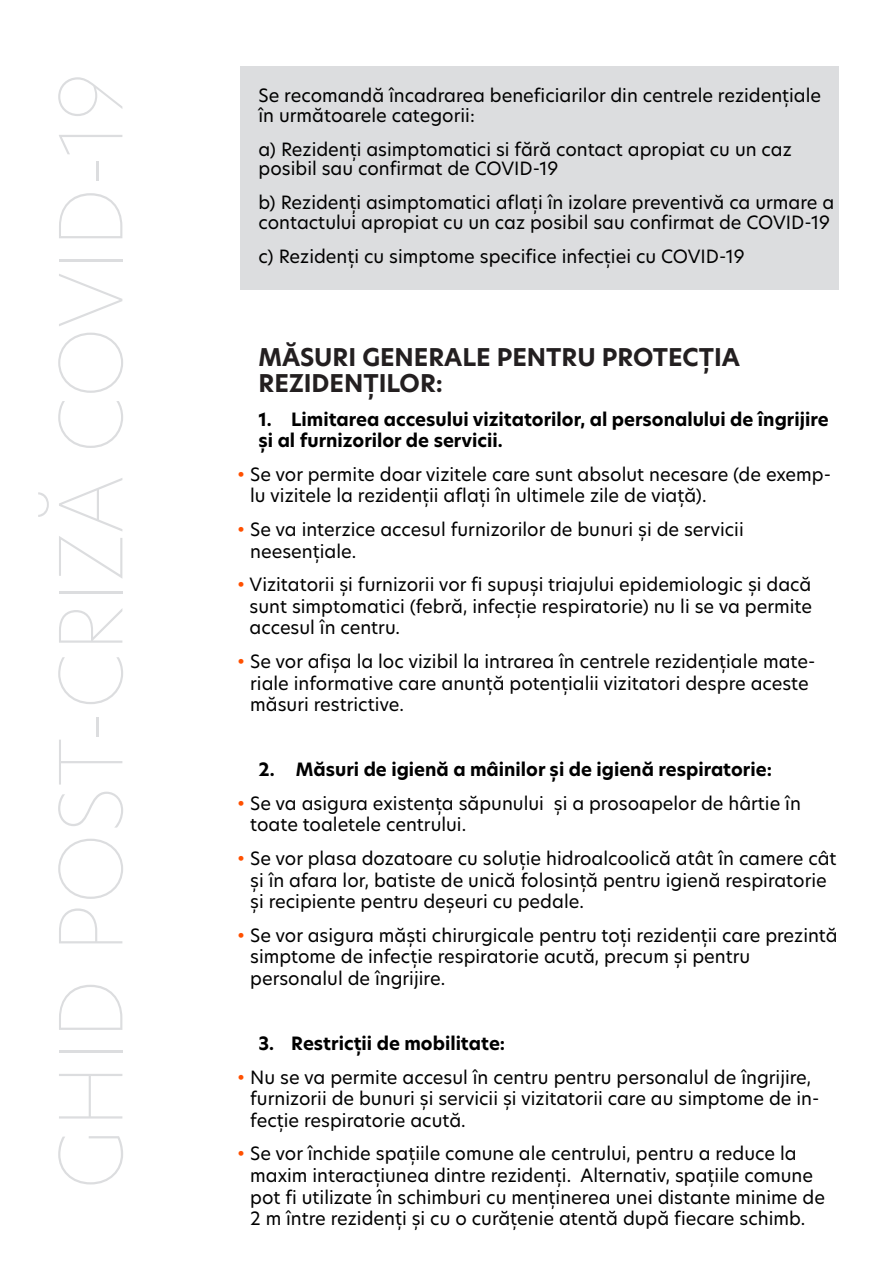
<style>
.page{position:relative;width:893px;height:1263px;background:#fff}
.page>*{position:absolute;margin:0;border:0;box-sizing:border-box;transform-origin:0 0}
.t1{font:100 85.5px "Hero New";color:#dcdddf}
.t2{font:700 24px/26px "Hero New";color:#231f20}
.t3{font:18px/21.6px "Hero New";color:#000}
.t4{font:700 18px/21.6px "Hero New";color:#000}
.s1{color:#ff5000}
</style>
<div class="page">
<div style="left:240px;top:66px;width:599px;height:223px;background:#dcdddf"></div>
<h1 class="t1" style="left:33px;top:1190px;width:1119px;rotate:-90deg">GHID POST-CRIZĂ COVID-19</h1>
<p class="t3" style="left:259px;top:86px;width:564px;line-height:19.5px">Se recomandă încadrarea beneficiarilor din centrele rezidențiale în următoarele categorii:</p>
<p class="t3" style="left:259px;top:139px;width:535px;line-height:19.4px">a) Rezidenți asimptomatici si fără contact apropiat cu un caz posibil sau confirmat de COVID-19</p>
<p class="t3" style="left:259px;top:193px;width:577px;line-height:19.5px">b) Rezidenți asimptomatici aflați în izolare preventivă ca urmare a contactului apropiat cu un caz posibil sau confirmat de COVID-19</p>
<p class="t3" style="left:259px;top:245px;width:488px">c) Rezidenți cu simptome specifice infecției cu COVID-19</p>
<p class="t2" style="left:259px;top:344px;width:483px">MĂSURI GENERALE PENTRU PROTECȚIA<br>REZIDENȚILOR:</p>
<p class="t4" style="left:259px;top:408px;width:572px">1. Limitarea accesului vizitatorilor, al personalului de îngrijire și al furnizorilor de servicii.</p>
<p class="t3" style="left:250px;top:463px;width:582px;text-indent:-13px"><span class="s1">•</span> Se vor permite doar vizitele care sunt absolut necesare (de exemp&shy;lu vizitele la rezidenții aflați în ultimele zile de viață).</p>
<p class="t3" style="left:250px;top:518px;width:495px;text-indent:-13px"><span class="s1">•</span> Se va interzice accesul furnizorilor de bunuri și de servicii neesențiale.</p>
<p class="t3" style="left:250px;top:573px;width:564px;text-align:justify;text-indent:-12px"><span class="s1">•</span> Vizitatorii și furnizorii vor fi supuși triajului epidemiologic și dacă sunt simptomatici (febră, infecție respiratorie) nu li se va permite accesul în centru.</p>
<p class="t3" style="left:250px;top:650px;width:567px;text-indent:-13px"><span class="s1">•</span> Se vor afișa la loc vizibil la intrarea în centrele rezidențiale mate&shy;riale informative care anunță potențialii vizitatori despre aceste măsuri restrictive.</p>
<p class="t4" style="left:259px;top:759px;width:515px">2. Măsuri de igienă a mâinilor și de igienă respiratorie:</p>
<p class="t3" style="left:250px;top:792px;width:552px;text-indent:-13px"><span class="s1">•</span> Se va asigura existența săpunului și a prosoapelor de hârtie în toate toaletele centrului.</p>
<p class="t3" style="left:250px;top:847px;width:588px;text-indent:-13px"><span class="s1">•</span> Se vor plasa dozatoare cu soluție hidroalcoolică atât în camere cât și în afara lor, batiste de unică folosință pentru igienă respiratorie și recipiente pentru deșeuri cu pedale.</p>
<p class="t3" style="left:250px;top:924px;width:589px;text-indent:-13px"><span class="s1">•</span> Se vor asigura măști chirurgicale pentru toți rezidenții care prezintă simptome de infecție respiratorie acută, precum și pentru personalul de îngrijire.</p>
<p class="t4" style="left:259px;top:1033px;width:248px">3. Restricții de mobilitate:</p>
<p class="t3" style="left:250px;top:1066px;width:571px;text-indent:-13px"><span class="s1">•</span> Nu se va permite accesul în centru pentru personalul de îngrijire, furnizorii de bunuri și servicii și vizitatorii care au simptome de in&shy;fecție respiratorie acută.</p>
<p class="t3" style="left:250px;top:1143px;width:576px;text-indent:-13px"><span class="s1">•</span> Se vor închide spațiile comune ale centrului, pentru a reduce la maxim interacțiunea dintre rezidenți. Alternativ, spațiile comune pot fi utilizate în schimburi cu menținerea unei distante minime de 2 m între rezidenți și cu o curățenie atentă după fiecare schimb.</p>
</div>
